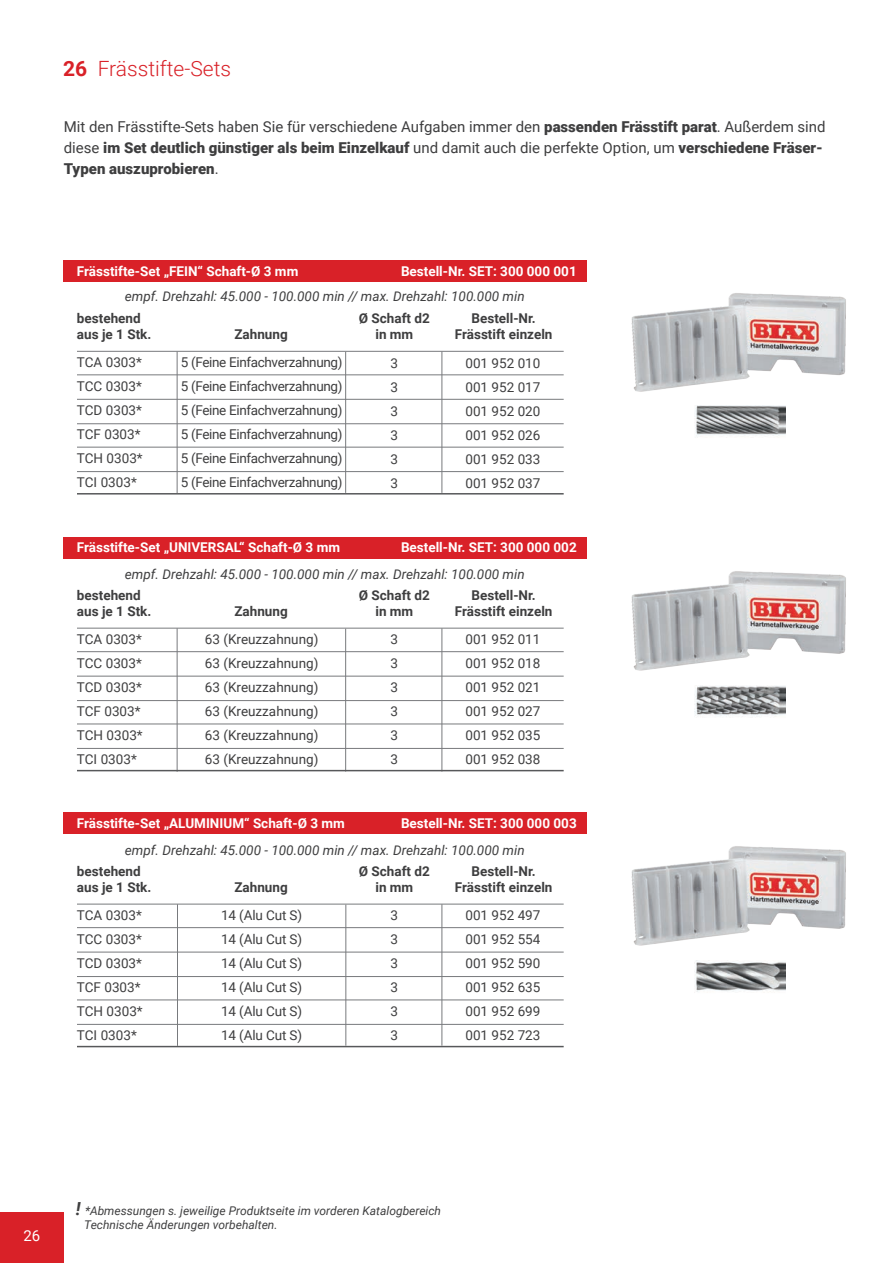
<style>
.page{position:relative;width:893px;height:1263px;background:#fff}
.page>*{position:absolute;margin:0;border:0;box-sizing:border-box;transform-origin:0 0}
.t1{font:300 21px "Roboto";color:#d92128}
.t2{font:15px/21px "Roboto";color:#3e3e3f}
.t3{font:15px "Roboto";color:#fff}
.t4{font:13.5px/24px "Roboto";color:#3e3e3f;text-align:justify}
.t5{font:700 13.5px/16.2px "Roboto";color:#3e3e3f;text-align:center}
.t6{font:700 13.5px "Roboto";color:#fff}
.t7{font:italic 13.5px "Roboto";color:#3e3e3f}
.t8{font:italic 12px/14.4px "Roboto";color:#3e3e3f}
.s1{font-weight:700}
.s2{font-weight:900}
.s3{font-weight:700;font-size:18px}
</style>
<div class="page">
<div style="left:0;top:1212px;width:64px;height:51px;background:#d92128"></div>
<hr style="left:177px;top:351px;width:1px;height:142px;background:#787a7d">
<hr style="left:177px;top:628px;width:1px;height:144px;background:#787a7d">
<hr style="left:177px;top:904px;width:1px;height:142px;background:#787a7d">
<hr style="left:77px;top:351px;width:487px;height:1px;background:#787a7d">
<hr style="left:77px;top:628px;width:487px;height:1px;background:#787a7d">
<hr style="left:77px;top:904px;width:487px;height:1px;background:#787a7d">
<hr style="left:77px;top:375px;width:487px;height:1px;background:#787a7d">
<hr style="left:77px;top:651px;width:487px;height:1px;background:#787a7d">
<hr style="left:77px;top:927px;width:487px;height:1px;background:#787a7d">
<hr style="left:77px;top:399px;width:487px;height:1px;background:#787a7d">
<hr style="left:77px;top:676px;width:487px;height:1px;background:#787a7d">
<hr style="left:77px;top:952px;width:487px;height:1px;background:#787a7d">
<hr style="left:77px;top:423px;width:487px;height:1px;background:#787a7d">
<hr style="left:77px;top:700px;width:487px;height:1px;background:#787a7d">
<hr style="left:77px;top:976px;width:487px;height:1px;background:#787a7d">
<hr style="left:77px;top:447px;width:487px;height:1px;background:#787a7d">
<hr style="left:77px;top:471px;width:487px;height:1px;background:#787a7d">
<hr style="left:77px;top:724px;width:487px;height:1px;background:#787a7d">
<hr style="left:77px;top:1000px;width:487px;height:1px;background:#787a7d">
<hr style="left:77px;top:748px;width:487px;height:1px;background:#787a7d">
<hr style="left:77px;top:1024px;width:487px;height:1px;background:#787a7d">
<hr style="left:345px;top:352px;width:1px;height:141px;background:#787a7d">
<hr style="left:345px;top:629px;width:1px;height:142px;background:#787a7d">
<hr style="left:346px;top:905px;width:1px;height:141px;background:#787a7d">
<hr style="left:442px;top:351px;width:1px;height:142px;background:#787a7d">
<hr style="left:442px;top:628px;width:1px;height:143px;background:#787a7d">
<hr style="left:442px;top:904px;width:1px;height:142px;background:#787a7d">
<hr style="left:77px;top:493px;width:487px;height:1px;background:#57585a">
<hr style="left:77px;top:770px;width:487px;height:1px;background:#57585a">
<hr style="left:77px;top:1046px;width:487px;height:1px;background:#57585a">
<div style="left:63px;top:260px;width:523px;height:21px;background:#d92128"></div>
<div style="left:63px;top:537px;width:523px;height:21px;background:#d92128"></div>
<div style="left:63px;top:813px;width:523px;height:21px;background:#d92128"></div>
<img style="left:631px;top:293px;width:215px;height:99px">
<img style="left:631px;top:571px;width:215px;height:100px">
<img style="left:631px;top:846px;width:215px;height:100px">
<img style="left:695px;top:405px;width:91px;height:31px">
<img style="left:694px;top:685px;width:92px;height:32px">
<img style="left:695px;top:960px;width:91px;height:32px">
<h1 class="t1" style="left:63px;top:54px;width:169px"><span class="s1">26</span> Frässtifte-Sets</h1>
<p class="t2" style="left:64px;top:115px;width:763px">Mit den Frässtifte-Sets haben Sie für verschiedene Aufgaben immer den <span class="s2">passenden Frässtift parat</span>. Außerdem sind diese <span class="s2">im Set deutlich günstiger als beim Einzelkauf</span> und damit auch die perfekte Option, um <span class="s2">verschiedene Fräser-<br>Typen auszuprobieren</span>.</p>
<p class="t6" style="left:77px;top:261px;width:223px">Frässtifte-Set „FEIN“ Schaft-Ø 3 mm</p>
<p class="t6" style="left:401px;top:261px;width:177px">Bestell-Nr. SET: 300 000 001</p>
<p class="t7" style="left:125px;top:287px;width:401px">empf. Drehzahl: 45.000 - 100.000 min // max. Drehzahl: 100.000 min</p>
<p class="t5" style="left:77px;top:309px;width:76px;text-align:left">bestehend aus je 1 Stk.</p>
<p class="t4" style="left:77px;top:350px;width:67px;text-align:left">TCA 0303*<br>TCC 0303*<br>TCD 0303*<br>TCF 0303*<br>TCH 0303*<br>TCI 0303*</p>
<p class="t5" style="left:234px;top:326px;width:55px">Zahnung</p>
<p class="t4" style="left:181px;top:350px;width:163px">5 (Feine Einfachverzahnung)<br>5 (Feine Einfachverzahnung)<br>5 (Feine Einfachverzahnung)<br>5 (Feine Einfachverzahnung)<br>5 (Feine Einfachverzahnung)<br>5 (Feine Einfachverzahnung)</p>
<p class="t5" style="left:359px;top:309px;width:72px">Ø Schaft d2 in mm</p>
<p class="t4" style="left:391px;top:350px;width:9px">3<br>3<br>3<br>3<br>3<br>3</p>
<p class="t5" style="left:455px;top:309px;width:99px">Bestell-Nr.<br>Frässtift einzeln</p>
<p class="t4" style="left:465px;top:350px;width:76px">001 952 010<br>001 952 017<br>001 952 020<br>001 952 026<br>001 952 033<br>001 952 037</p>
<p class="t6" style="left:77px;top:538px;width:265px">Frässtifte-Set „UNIVERSAL“ Schaft-Ø 3 mm</p>
<p class="t6" style="left:401px;top:538px;width:177px">Bestell-Nr. SET: 300 000 002</p>
<p class="t7" style="left:125px;top:565px;width:401px">empf. Drehzahl: 45.000 - 100.000 min // max. Drehzahl: 100.000 min</p>
<p class="t5" style="left:77px;top:586px;width:76px;text-align:left">bestehend aus je 1 Stk.</p>
<p class="t4" style="left:77px;top:627px;width:67px;text-align:left">TCA 0303*<br>TCC 0303*<br>TCD 0303*<br>TCF 0303*<br>TCH 0303*<br>TCI 0303*</p>
<p class="t5" style="left:234px;top:602px;width:55px">Zahnung</p>
<p class="t4" style="left:205px;top:627px;width:115px">63 (Kreuzzahnung)<br>63 (Kreuzzahnung)<br>63 (Kreuzzahnung)<br>63 (Kreuzzahnung)<br>63 (Kreuzzahnung)<br>63 (Kreuzzahnung)</p>
<p class="t5" style="left:359px;top:586px;width:72px">Ø Schaft d2 in mm</p>
<p class="t4" style="left:391px;top:627px;width:9px">3<br>3<br>3<br>3<br>3<br>3</p>
<p class="t5" style="left:455px;top:586px;width:99px">Bestell-Nr.<br>Frässtift einzeln</p>
<p class="t4" style="left:465px;top:627px;width:76px">001 952 011<br>001 952 018<br>001 952 021<br>001 952 027<br>001 952 035<br>001 952 038</p>
<p class="t6" style="left:77px;top:814px;width:269px">Frässtifte-Set „ALUMINIUM“ Schaft-Ø 3 mm</p>
<p class="t6" style="left:401px;top:814px;width:177px">Bestell-Nr. SET: 300 000 003</p>
<p class="t7" style="left:125px;top:841px;width:401px">empf. Drehzahl: 45.000 - 100.000 min // max. Drehzahl: 100.000 min</p>
<p class="t5" style="left:77px;top:862px;width:76px;text-align:left">bestehend aus je 1 Stk.</p>
<p class="t4" style="left:77px;top:903px;width:67px;text-align:left">TCA 0303*<br>TCC 0303*<br>TCD 0303*<br>TCF 0303*<br>TCH 0303*<br>TCI 0303*</p>
<p class="t5" style="left:234px;top:878px;width:55px">Zahnung</p>
<p class="t4" style="left:221px;top:903px;width:82px">14 (Alu Cut S)<br>14 (Alu Cut S)<br>14 (Alu Cut S)<br>14 (Alu Cut S)<br>14 (Alu Cut S)<br>14 (Alu Cut S)</p>
<p class="t5" style="left:359px;top:862px;width:72px">Ø Schaft d2 in mm</p>
<p class="t4" style="left:391px;top:903px;width:9px">3<br>3<br>3<br>3<br>3<br>3</p>
<p class="t5" style="left:455px;top:862px;width:99px">Bestell-Nr.<br>Frässtift einzeln</p>
<p class="t4" style="left:465px;top:903px;width:76px">001 952 497<br>001 952 554<br>001 952 590<br>001 952 635<br>001 952 699<br>001 952 723</p>
<p class="t3" style="left:23px;top:1225px;width:18px">26</p>
<p class="t8" style="left:84px;top:1203px;width:358px;text-indent:-9px"><span class="s3">!</span> *Abmessungen s. jeweilige Produktseite im vorderen Katalogbereich<br>Technische Änderungen vorbehalten.</p>
</div>
